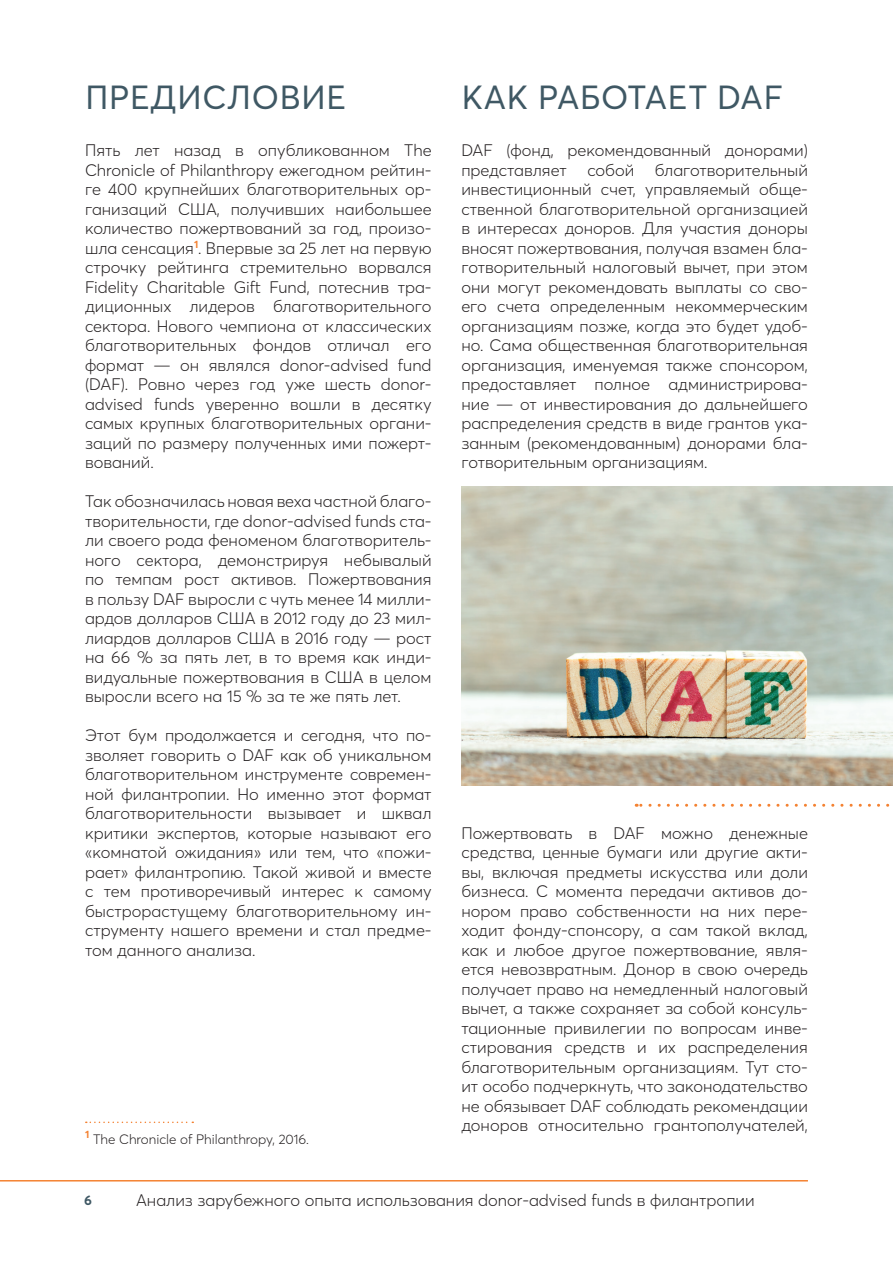
<style>
.page{position:relative;width:893px;height:1263px;background:#fff}
.page>*{position:absolute;margin:0;border:0;box-sizing:border-box;transform-origin:0 0}
.t1{font:33px "Averta CY";letter-spacing:.025em;color:#3f5864}
.text{font:300 16.5px/19.5px "Averta CY";color:#231f20;text-align:justify}
.Snoska{font:300 13.5px "Averta CY";color:#231f20}
.t2{font:700 13.5px "Averta CY";color:#3f5864}
</style>
<div class="page">
<hr style="left:0;top:1180px;width:808px;height:1px;background:#f48232">
<img style="left:461px;top:486px;width:432px;height:300px">
<svg style="left:636px;top:804px;width:254px;height:3px"></svg>
<svg style="left:86px;top:1121px;width:107px;height:2px"></svg>
<h1 class="t1" style="left:85px;top:74px;width:262px">ПРЕДИСЛОВИЕ</h1>
<p class="text" style="left:85px;top:140px;width:348px">Пять лет назад в опубликованном The Chronicle of Philanthropy ежегодном рейтин&shy;ге 400 крупнейших благотворительных ор&shy;ганизаций США, получивших наибольшее количество пожертвований за год, произо&shy;шла сенсация<sup>1</sup>. Впервые за 25 лет на первую строчку рейтинга стремительно ворвался Fidelity Charitable Gift Fund, потеснив тра&shy;диционных лидеров благотворительного сектора. Нового чемпиона от классических благотворительных фондов отличал его формат — он являлся donor-advised fund (DAF). Ровно через год уже шесть donor&shy;advised funds уверенно вошли в десятку самых крупных благотворительных органи&shy;заций по размеру полученных ими пожерт&shy;вований.</p>
<p class="text" style="left:85px;top:491px;width:348px">Так обозначилась новая веха частной благо&shy;творительности, где donor-advised funds ста&shy;ли своего рода феноменом благотворитель&shy;ного сектора, демонстрируя небывалый по темпам рост активов. Пожертвования в пользу DAF выросли с чуть менее 14 милли&shy;ардов долларов США в 2012 году до 23 мил&shy;лиардов долларов США в 2016 году — рост на 66 % за пять лет, в то время как инди&shy;видуальные пожертвования в США в целом выросли всего на 15 % за те же пять лет.</p>
<p class="text" style="left:85px;top:725px;width:348px">Этот бум продолжается и сегодня, что по&shy;зволяет говорить о DAF как об уникальном благотворительном инструменте современ&shy;ной филантропии. Но именно этот формат благотворительности вызывает и шквал критики экспертов, которые называют его «комнатой ожидания» или тем, что «пожи&shy;рает» филантропию. Такой живой и вместе с тем противоречивый интерес к самому быстрорастущему благотворительному ин&shy;струменту нашего времени и стал предме&shy;том данного анализа.</p>
<p class="Snoska" style="left:85px;top:1130px;width:225px"><sup>1</sup> The Chronicle of Philanthropy, 2016.</p>
<h1 class="t1" style="left:462px;top:74px;width:323px">КАК РАБОТАЕТ DAF</h1>
<p class="text" style="left:461px;top:140px;width:348px">DAF (фонд, рекомендованный донорами) представляет</p>
<p class="text" style="left:461px;top:159px;width:348px;text-indent:194px">благотворительный инвестиционный счет, управляемый обще&shy;ственной благотворительной организацией в интересах доноров. Для участия доноры вносят пожертвования, получая взамен бла&shy;готворительный налоговый вычет, при этом они могут рекомендовать выплаты со сво&shy;его счета определенным некоммерческим организациям позже, когда это будет удоб&shy;но. Сама общественная благотворительная организация, именуемая также спонсором, предоставляет полное администрирова&shy;ние — от инвестирования до дальнейшего распределения средств в виде грантов ука&shy;занным (рекомендованным) донорами бла&shy;готворительным организациям.</p>
<p class="text" style="left:587px;top:159px;width:48px">собой</p>
<p class="text" style="left:461px;top:822px;width:348px">Пожертвовать в DAF можно денежные средства, ценные бумаги или другие акти&shy;вы, включая предметы искусства или доли бизнеса. С момента передачи активов до&shy;нором право собственности на них пере&shy;ходит фонду-спонсору, а сам такой вклад, как и любое другое пожертвование, явля&shy;ется невозвратным. Донор в свою очередь получает право на немедленный налоговый вычет, а также сохраняет за собой консуль&shy;тационные привилегии по вопросам инве&shy;стирования средств и их распределения благотворительным организациям. Тут сто&shy;ит особо подчеркнуть, что законодательство не обязывает DAF соблюдать рекомендации доноров относительно грантополучателей,</p>
<p class="t2" style="left:84px;top:1190px;width:9px">6</p>
<p class="text" style="left:136px;top:1189px;width:620px">Анализ зарубежного опыта использования donor-advised funds в филантропии</p>
</div>
